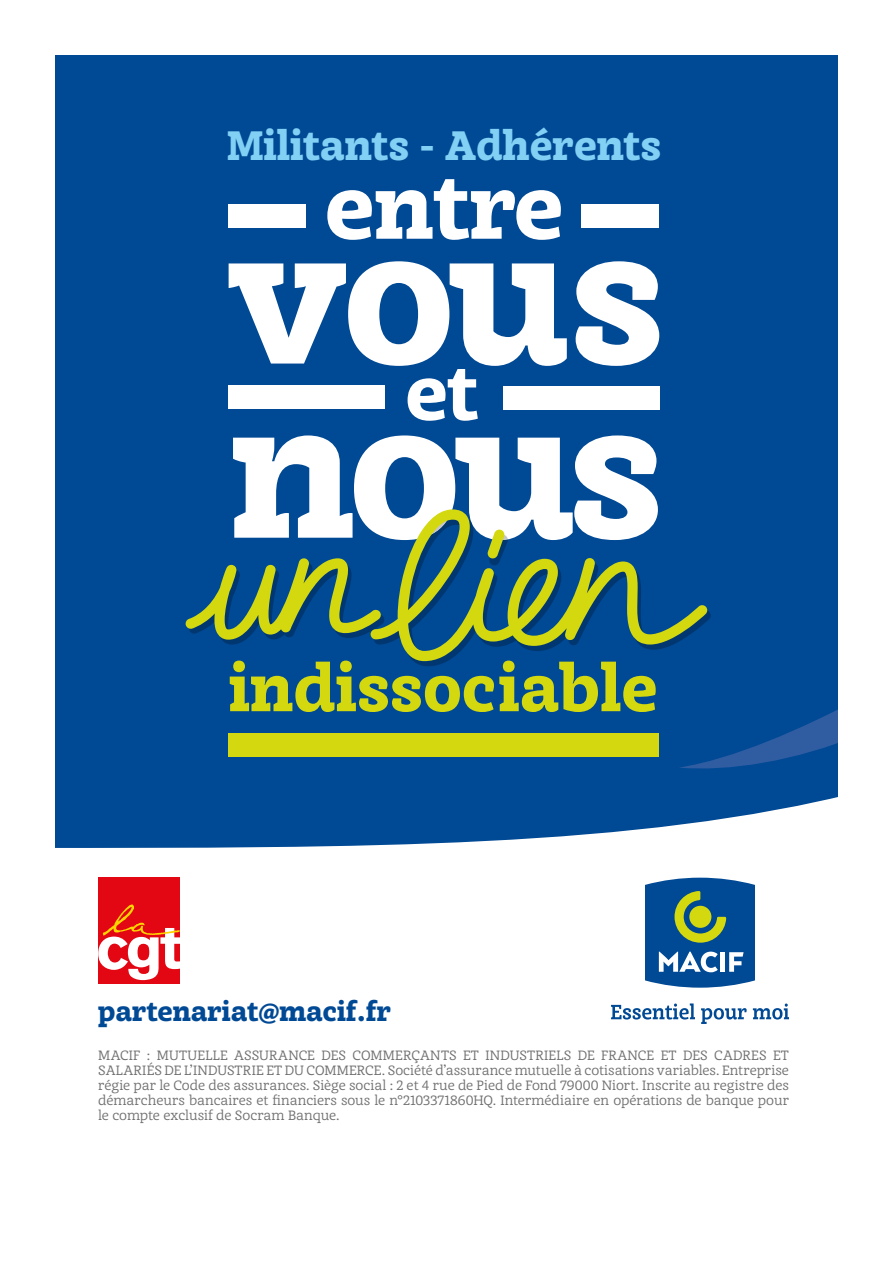
<style>
.page{position:relative;width:893px;height:1263px;background:#fff}
.page>*{position:absolute;margin:0;border:0;box-sizing:border-box;transform-origin:0 0}
.t1{font:900 39.15px "Achille IIFY";color:#83d0f5}
.t2{font:900 26.1px "Achille IIFY";color:#004994}
.t3{font:13.05px/15px "Achille IIFY";letter-spacing:-.01em;color:#706f6f;text-align:justify}
</style>
<div class="page">
<div style="left:55px;top:55px;width:783px;height:793px;background:#004994"></div>
<svg style="left:576px;top:261px;width:83px;height:105px"></svg>
<svg style="left:229px;top:261px;width:338px;height:160px"></svg>
<div style="left:503px;top:386px;width:156px;height:24px;background:#fff"></div>
<div style="left:229px;top:385px;width:156px;height:24px;background:#fff"></div>
<svg style="left:327px;top:179px;width:234px;height:61px"></svg>
<div style="left:229px;top:204px;width:77px;height:24px;background:#fff"></div>
<div style="left:582px;top:204px;width:77px;height:24px;background:#fff"></div>
<div style="left:228px;top:733px;width:431px;height:24px;background:#d3d80f"></div>
<svg style="left:230px;top:660px;width:426px;height:52px;background:#618a56"></svg>
<svg style="left:185px;top:435px;width:473px;height:209px"></svg>
<svg style="left:371px;top:509px;width:337px;height:152px;background:#4a7a80"></svg>
<svg style="left:679px;top:697px;width:159px;height:75px;background:#0b4d97"></svg>
<svg style="left:645px;top:878px;width:110px;height:110px;background:#346d92"></svg>
<svg style="left:611px;top:1003px;width:84px;height:16px"></svg>
<svg style="left:701px;top:1008px;width:46px;height:16px"></svg>
<svg style="left:753px;top:1003px;width:36px;height:16px"></svg>
<div style="left:99px;top:878px;width:81px;height:106px;background:#e30613"></div>
<svg style="left:98px;top:904px;width:82px;height:76px"></svg>
<h1 class="t1" style="left:227px;top:118px;width:436px">Militants - Adhérents</h1>
<h2 class="t2" style="left:98px;top:993px;width:294px">partenariat@macif.fr</h2>
<p class="t3" style="left:98px;top:1047px;width:692px">MACIF : MUTUELLE ASSURANCE DES COMMERÇANTS ET INDUSTRIELS DE FRANCE ET DES CADRES ET SALARIÉS DE L’INDUSTRIE ET DU COMMERCE. Société d’assurance mutuelle à cotisations variables. Entreprise régie par le Code des assurances. Siège social : 2 et 4 rue de Pied de Fond 79000 Niort. Inscrite au registre des démarcheurs bancaires et financiers sous le n°2103371860HQ. Intermédiaire en opérations de banque pour le compte exclusif de Socram Banque.</p>
</div>
